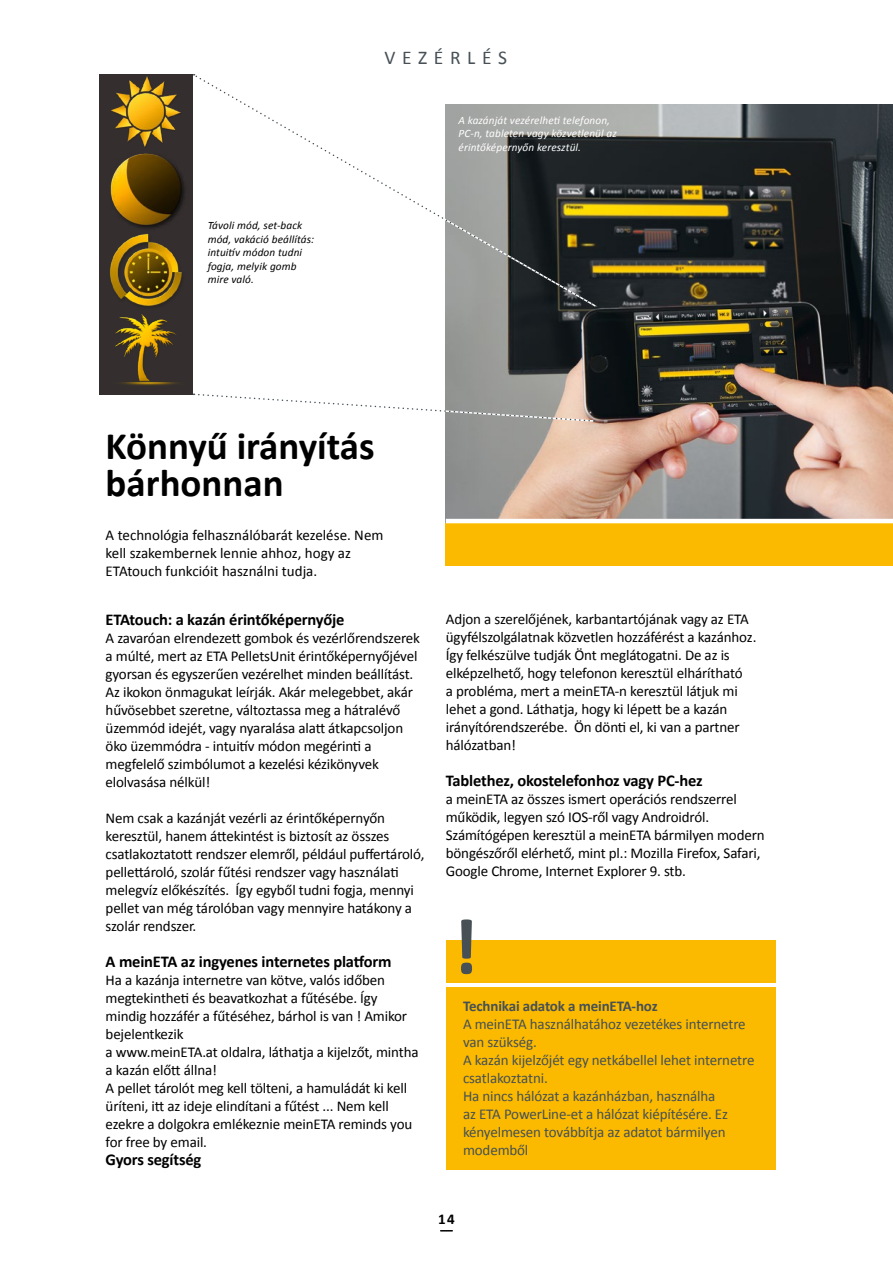
<style>
.page{position:relative;width:893px;height:1263px;background:#fff}
.page>*{position:absolute;margin:0;border:0;box-sizing:border-box;transform-origin:0 0}
.t1{font:700 80.1px "Calibri";color:#465055}
.t2{font:700 39px/37.5px "Calibri";color:#000}
.t3{font:19.5px "Calibri";letter-spacing:.34em;color:#465055}
.t4{font:700 16.5px "Calibri";letter-spacing:-.01em;color:#000}
.t5{font:15px/18px "Calibri";letter-spacing:-.01em;color:#000}
.t6{font:15px/18px "Calibri";letter-spacing:-.01em;color:#465055}
.t7{font:700 15px "Calibri";color:#000}
.t8{font:italic 11.25px/13.5px "Calibri";letter-spacing:.01em;color:#fff}
.t9{font:italic 11.25px/13.5px "Calibri";letter-spacing:.01em;color:#000}
.s1{font-weight:700}
</style>
<div class="page">
<div style="left:100px;top:74px;width:93px;height:321px;background:#342f2e"></div>
<img style="left:111px;top:76px;width:70px;height:71px">
<img style="left:110px;top:153px;width:75px;height:75px">
<img style="left:110px;top:234px;width:72px;height:73px">
<img style="left:115px;top:314px;width:62px;height:72px">
<img style="left:446px;top:104px;width:447px;height:415px">
<div style="left:446px;top:523px;width:447px;height:43px;background:#fbba00"></div>
<div style="left:446px;top:987px;width:329px;height:183px;background:#fbba00"></div>
<div style="left:446px;top:941px;width:329px;height:42px;background:#fbba00"></div>
<svg style="left:193px;top:393px;width:402px;height:30px"></svg>
<svg style="left:445px;top:104px;width:153px;height:204px"></svg>
<svg style="left:193px;top:74px;width:401px;height:232px"></svg>
<p class="t3" style="left:385px;top:45px;width:124px">VEZÉRLÉS</p>
<p class="t9" style="left:208px;top:218px;width:108px">Távoli mód, set-back mód, vakáció beállítás: intuitív módon tudni fogja, melyik gomb mire való.</p>
<p class="t8" style="left:459px;top:113px;width:160px">A kazánját vezérelheti telefonon,<br>PC-n, tableten vagy közvetlenül az érintőképernyőn keresztül.</p>
<p class="t2" style="left:106px;top:427px;width:271px">Könnyű irányítás bárhonnan</p>
<p class="t5" style="left:106px;top:526px;width:279px">A technológia felhasználóbarát kezelése. Nem kell szakembernek lennie ahhoz, hogy az<br>ETAtouch funkcióit használni tudja.</p>
<p class="t4" style="left:106px;top:609px;width:240px">ETAtouch: a kazán érintőképernyője</p>
<p class="t5" style="left:106px;top:629px;width:316px">A zavaróan elrendezett gombok és vezérlőrendszerek a múlté, mert az ETA PelletsUnit érintőképernyőjével gyorsan és egyszerűen vezérelhet minden beállítást.<br>Az ikokon önmagukat leírják. Akár melegebbet, akár hűvösebbet szeretne, változtassa meg a hátralévő üzemmód idejét, vagy nyaralása alatt átkapcsoljon öko üzemmódra - intuitív módon megérinti a megfelelő szimbólumot a kezelési kézikönyvek elolvasása nélkül!</p>
<p class="t5" style="left:106px;top:809px;width:320px">Nem csak a kazánját vezérli az érintőképernyőn keresztül, hanem áttekintést is biztosít az összes csatlakoztatott rendszer elemről, például puffertároló, pellettároló, szolár fűtési rendszer vagy használati melegvíz előkészítés. Így egyből tudni fogja, mennyi pellet van még tárolóban vagy mennyire hatákony a szolár rendszer.</p>
<p class="t4" style="left:106px;top:951px;width:288px">A meinETA az ingyenes internetes platform</p>
<p class="t5" style="left:106px;top:971px;width:315px">Ha a kazánja internetre van kötve, valós időben megtekintheti és beavatkozhat a fűtésébe. Így mindig hozzáfér a fűtéséhez, bárhol is van ! Amikor bejelentkezik<br>a www.meinETA.at oldalra, láthatja a kijelzőt, mintha a kazán előtt állna!<br>A pellet tárolót meg kell tölteni, a hamuládát ki kell üríteni, itt az ideje elindítani a fűtést ... Nem kell ezekre a dolgokra emlékeznie meinETA reminds you for free by email.</p>
<p class="t4" style="left:106px;top:1149px;width:97px">Gyors segítség</p>
<p class="t5" style="left:446px;top:610px;width:312px">Adjon a szerelőjének, karbantartójának vagy az ETA ügyfélszolgálatnak közvetlen hozzáférést a kazánhoz.<br>Így felkészülve tudják Önt meglátogatni. De az is elképzelhető, hogy telefonon keresztül elhárítható<br>a probléma, mert a meinETA-n keresztül látjuk mi lehet a gond. Láthatja, hogy ki lépett be a kazán irányítórendszerébe. Ön dönti el, ki van a partner hálózatban!</p>
<p class="t4" style="left:446px;top:770px;width:258px">Tablethez, okostelefonhoz vagy PC-hez</p>
<p class="t5" style="left:446px;top:790px;width:320px">a meinETA az összes ismert operációs rendszerrel működik, legyen szó IOS-ről vagy Androidról.<br>Számítógépen keresztül a meinETA bármilyen modern böngészőről elérhető, mint pl.: Mozilla Firefox, Safari, Google Chrome, Internet Explorer 9. stb.</p>
<p class="t1" style="left:452px;top:896px;width:28px">!</p>
<p class="t6" style="left:463px;top:997px;width:293px"><span class="s1">Technikai adatok a meinETA-hoz<br></span>A meinETA használhatához vezetékes internetre van szükség.<br>A kazán kijelzőjét egy netkábellel lehet internetre csatlakoztatni.<br>Ha nincs hálózat a kazánházban, használha<br>az ETA PowerLine-et a hálózat kiépítésére. Ez kényelmesen továbbítja az adatot bármilyen modemből</p>
<p class="t7" style="left:438px;top:1209px;width:18px">14</p>
</div>
